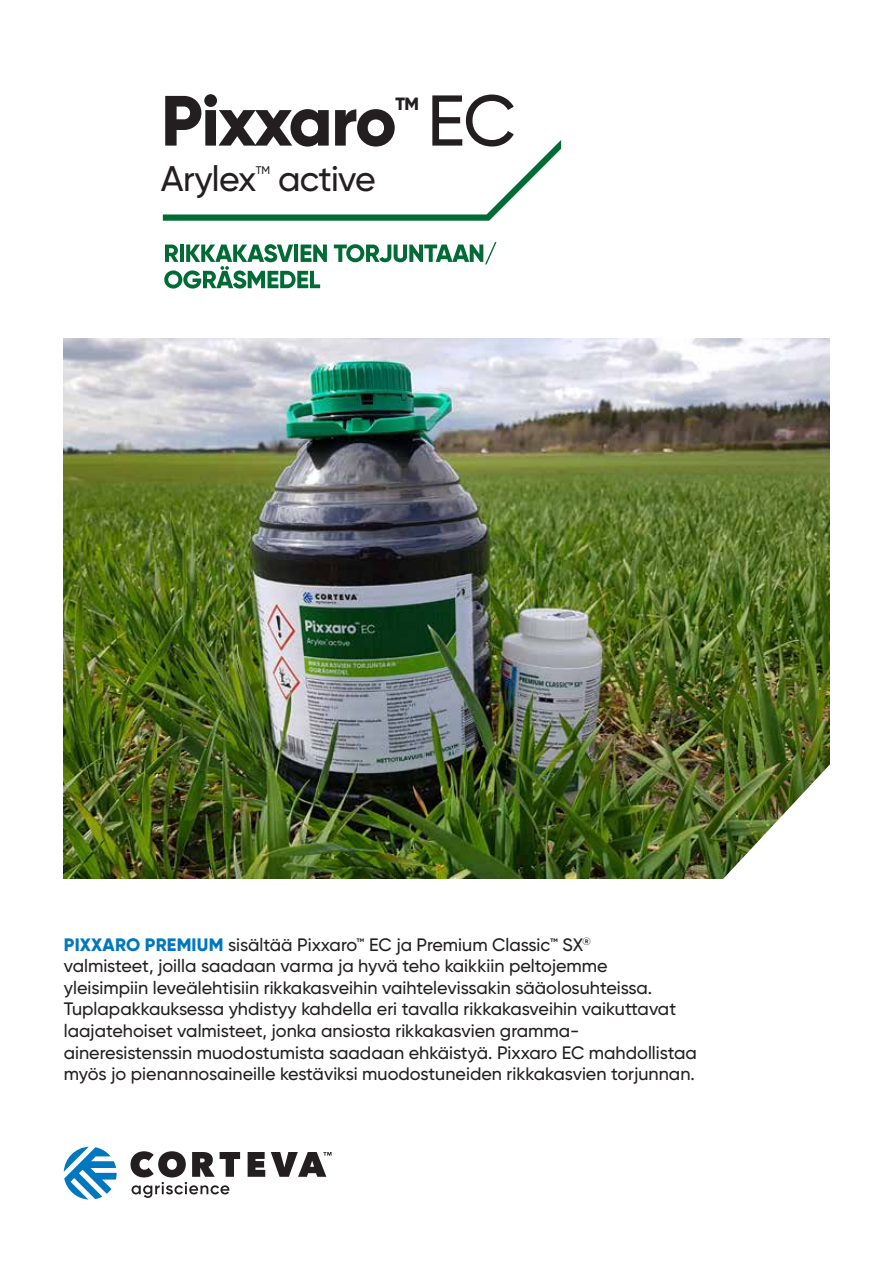
<style>
.page{position:relative;width:893px;height:1263px;background:#fff}
.page>*{position:absolute;margin:0;border:0;box-sizing:border-box;transform-origin:0 0}
.t1{font:800 70.95px "Gilroy";letter-spacing:-.02em;color:#231f20}
.t2{font:500 35.55px "Gilroy";letter-spacing:-.02em;color:#231f20}
.t3{font:500 18px/21.6px "Gilroy";color:#231f20}
.t4{font:800 17.7px "Gilroy";color:#231f20}
.t5{font:500 11.1px "Gilroy";color:#231f20}
.s1{font-weight:500;font-size:71.7px}
.s2{font-weight:800;color:#0077be}
</style>
<div class="page">
<img style="left:64px;top:338px;width:765px;height:540px">
<img style="left:719px;top:760px;width:111px;height:119px">
<svg style="left:163px;top:140px;width:398px;height:81px"></svg>
<svg style="left:334px;top:242px;width:162px;height:22px"></svg>
<svg style="left:164px;top:244px;width:163px;height:45px"></svg>
<svg style="left:64px;top:1147px;width:53px;height:52px"></svg>
<svg style="left:248px;top:1152px;width:17px;height:25px"></svg>
<svg style="left:271px;top:1152px;width:60px;height:25px"></svg>
<svg style="left:130px;top:1151px;width:110px;height:47px"></svg>
<h1 class="t1" style="left:161px;top:76px;width:357px">Pixxaro <span class="s1">EC</span></h1>
<p class="t4" style="left:395px;top:93px;width:25px">TM</p>
<h2 class="t2" style="left:161px;top:157px;width:97px">Arylex</h2>
<p class="t5" style="left:256px;top:163px;width:16px">TM</p>
<h2 class="t2" style="left:278px;top:157px;width:99px">active</h2>
<p class="t3" style="left:64px;top:933px;width:635px"><span class="s2">PIXXARO PREMIUM</span> sisältää Pixxaro™ EC ja Premium Classic™ SX<sup>®<br></sup>valmisteet, joilla saadaan varma ja hyvä teho kaikkiin peltojemme<br>yleisimpiin leveälehtisiin rikkakasveihin vaihtelevissakin sääolosuhteissa.<br>Tuplapakkauksessa yhdistyy kahdella eri tavalla rikkakasveihin vaikuttavat laajatehoiset valmisteet, jonka ansiosta rikkakasvien gramma&shy;aineresistenssin muodostumista saadaan ehkäistyä. Pixxaro EC mahdollistaa myös jo pienannosaineille kestäviksi muodostuneiden rikkakasvien torjunnan.</p>
</div>
